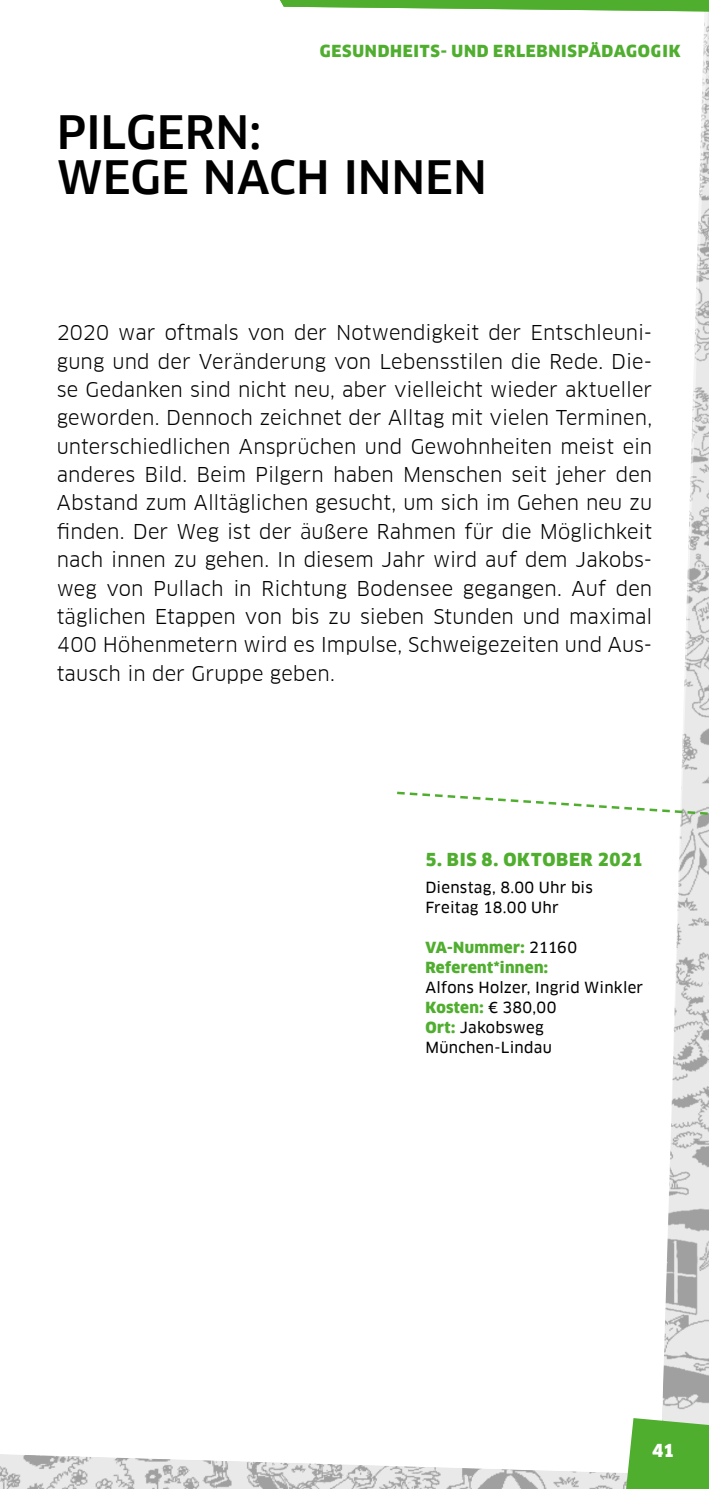
<style>
.page{position:relative;width:709px;height:1489px;background:#fff}
.page>*{position:absolute;margin:0;border:0;box-sizing:border-box;transform-origin:0 0}
.t1{font:500 45px/45px "Clan Offc";color:#000}
.t2{font:20px/28.2px "Clan Offc";letter-spacing:.005em;color:#000;text-align:justify}
.t3{font:900 17.5px "Clan Offc";letter-spacing:.04em;color:#50ae2f}
.t4{font:900 17.5px "Clan Offc";color:#fff}
.t5{font:900 16.25px "Clan Offc";letter-spacing:.045em;color:#50ae2f}
.t6{font:15px/20px "Clan Offc News";letter-spacing:.015em;color:#000}
.t7{font:900 15px/20px "Clan Offc";letter-spacing:.02em;color:#50ae2f}
.s1{font-family:"Clan Offc News";font-weight:400;color:#000}
.s2{font-family:"Clan Offc";font-weight:900;color:#50ae2f}
</style>
<div class="page">
<svg style="left:662px;top:12px;width:47px;height:1405px"></svg>
<svg style="left:280px;top:0;width:429px;height:12px"></svg>
<svg style="left:397px;top:790px;width:312px;height:33px"></svg>
<svg style="left:0;top:1417px;width:709px;height:71px"></svg>
<p class="t5" style="left:320px;top:42px;width:362px">GESUNDHEITS- UND ERLEBNISPÄDAGOGIK</p>
<h1 class="t1" style="left:57px;top:110px;width:431px">PILGERN:<br>WEGE NACH INNEN</h1>
<p class="t2" style="left:57px;top:319px;width:597px">2020 war oftmals von der Notwendigkeit der Entschleuni&shy;gung und der Veränderung von Lebensstilen die Rede. Die&shy;se Gedanken sind nicht neu, aber vielleicht wieder aktueller geworden. Dennoch zeichnet der Alltag mit vielen Terminen, unterschiedlichen Ansprüchen und Gewohnheiten meist ein anderes Bild. Beim Pilgern haben Menschen seit jeher den Abstand zum Alltäglichen gesucht, um sich im Gehen neu zu finden. Der Weg ist der äußere Rahmen für die Möglichkeit nach innen zu gehen. In diesem Jahr wird auf dem Jakobs&shy;weg von Pullach in Richtung Bodensee gegangen. Auf den täglichen Etappen von bis zu sieben Stunden und maximal 400 Höhenmetern wird es Impulse, Schweigezeiten und Aus&shy;tausch in der Gruppe geben.</p>
<p class="t3" style="left:425px;top:849px;width:219px">5. BIS 8. OKTOBER 2021</p>
<p class="t6" style="left:425px;top:877px;width:169px">Dienstag, 8.00 Uhr bis<br>Freitag 18.00 Uhr</p>
<p class="t7" style="left:425px;top:937px;width:153px">VA-Nummer: <span class="s1">21160<br></span>Referent*innen:</p>
<p class="t6" style="left:425px;top:977px;width:219px">Alfons Holzer, Ingrid Winkler</p>
<p class="t7" style="left:425px;top:997px;width:133px">Kosten: <span class="s1">€ 380,00</span></p>
<p class="t6" style="left:425px;top:1017px;width:128px"><span class="s2">Ort:</span> Jakobsweg<br>München-Lindau</p>
<p class="t4" style="left:652px;top:1440px;width:24px">41</p>
</div>
